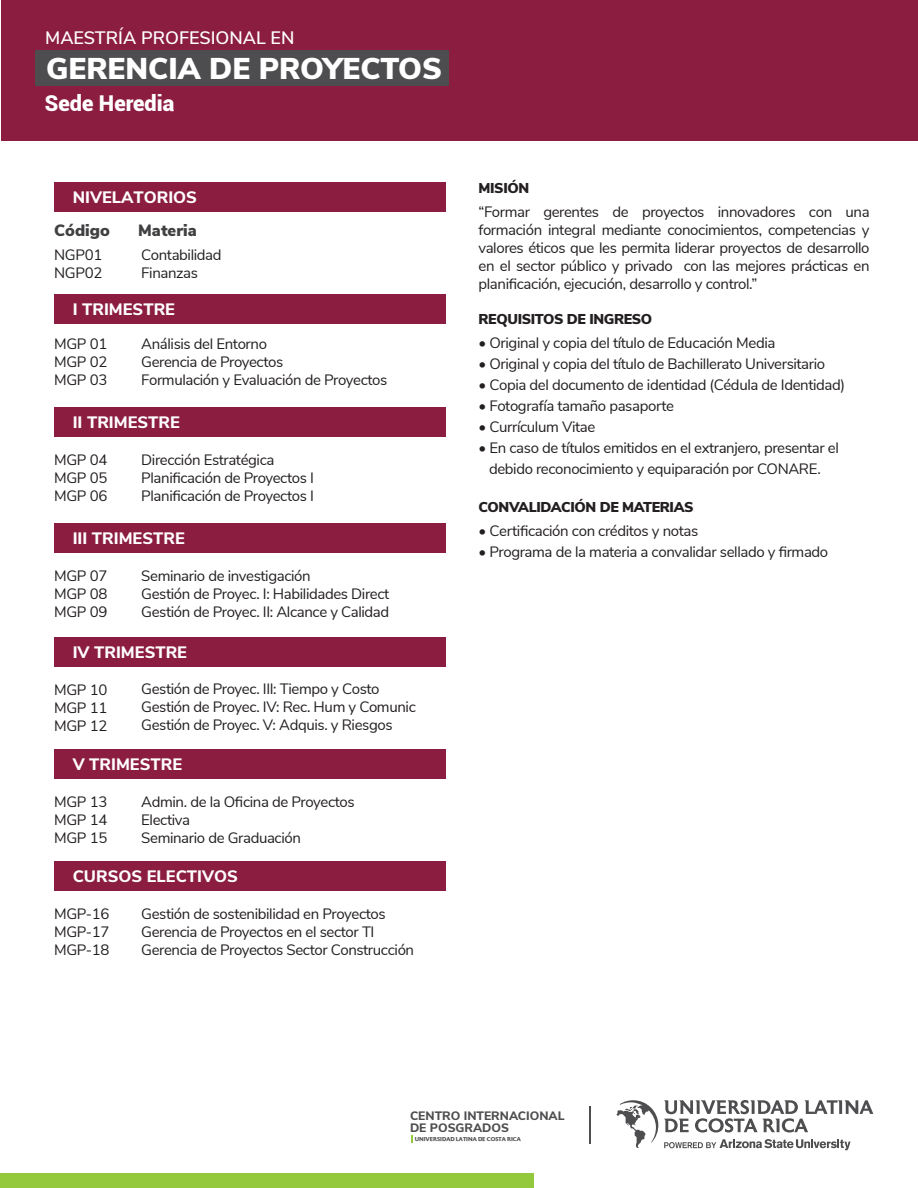
<style>
.page{position:relative;width:918px;height:1188px;background:#fff}
.page>*{position:absolute;margin:0;border:0;box-sizing:border-box;transform-origin:0 0}
.t1{font:900 30px "Nunito Sans";color:#fff}
.t2{font:900 21.75px "Roboto";color:#fff}
.t3{font:600 18px "Nunito Sans";color:#fff}
.t4{font:800 16.5px "Nunito Sans";color:#fff}
.t5{font:900 16.35px "Nunito Sans";color:#414042}
.t6{font:15px/18px "Nunito Sans";letter-spacing:-.025em;color:#231f20}
.t7{font:900 14.25px "Nunito Sans";letter-spacing:-.025em;color:#231f20}
.t8{font:800 12.15px/12px "Nunito Sans";color:#4e4e50}
.t9{font:700 5.55px "Astoria";color:#4e4e50}
</style>
<div class="page">
<div style="left:0;top:1173px;width:533px;height:15px;background:#95c93d"></div>
<hr style="left:589px;top:1106px;width:2px;height:38px;background:#4e4e50">
<svg style="left:616px;top:1100px;width:257px;height:50px"></svg>
<svg style="left:411px;top:1135px;width:2px;height:7px"></svg>
<div style="left:54px;top:182px;width:392px;height:29px;background:#8b1d41"></div>
<div style="left:54px;top:294px;width:392px;height:29px;background:#8b1d41"></div>
<div style="left:54px;top:408px;width:392px;height:29px;background:#8b1d41"></div>
<div style="left:54px;top:524px;width:392px;height:29px;background:#8b1d41"></div>
<div style="left:54px;top:637px;width:392px;height:29px;background:#8b1d41"></div>
<div style="left:54px;top:750px;width:392px;height:29px;background:#8b1d41"></div>
<div style="left:54px;top:862px;width:392px;height:29px;background:#8b1d41"></div>
<div style="left:1px;top:0;width:917px;height:140px;background:#8b1d41"></div>
<div style="left:36px;top:51px;width:413px;height:35px;background:#4d4d4f"></div>
<p class="t3" style="left:45px;top:25px;width:251px">MAESTRÍA PROFESIONAL EN</p>
<h1 class="t1" style="left:46px;top:47px;width:397px">GERENCIA DE PROYECTOS</h1>
<h2 class="t2" style="left:45px;top:88px;width:131px">Sede Heredia</h2>
<p class="t4" style="left:73px;top:185px;width:126px">NIVELATORIOS</p>
<p class="t5" style="left:54px;top:219px;width:57px">Código</p>
<p class="t5" style="left:138px;top:219px;width:60px">Materia</p>
<p class="t6" style="left:141px;top:245px;width:82px">Contabilidad<br>Finanzas</p>
<p class="t4" style="left:73px;top:297px;width:104px">I TRIMESTRE</p>
<p class="t6" style="left:54px;top:334px;width:55px;text-align:justify">MGP 01<br>MGP 02<br>MGP 03</p>
<p class="t6" style="left:141px;top:334px;width:248px">Análisis del Entorno<br>Gerencia de Proyectos<br>Formulación y Evaluación de Proyectos</p>
<p class="t4" style="left:73px;top:410px;width:109px">II TRIMESTRE</p>
<p class="t6" style="left:54px;top:450px;width:55px;text-align:justify">MGP 04<br>MGP 05<br>MGP 06</p>
<p class="t6" style="left:141px;top:450px;width:174px">Dirección Estratégica<br>Planificación de Proyectos I<br>Planificación de Proyectos I</p>
<p class="t4" style="left:73px;top:526px;width:114px">III TRIMESTRE</p>
<p class="t6" style="left:54px;top:566px;width:55px;text-align:justify">MGP 07<br>MGP 08<br>MGP 09</p>
<p class="t6" style="left:141px;top:566px;width:250px">Seminario de investigación<br>Gestión de Proyec. I: Habilidades Direct<br>Gestión de Proyec. II: Alcance y Calidad</p>
<p class="t4" style="left:73px;top:640px;width:116px">IV TRIMESTRE</p>
<p class="t6" style="left:54px;top:680px;width:55px;text-align:justify">MGP 10<br>MGP 11<br>MGP 12</p>
<p class="t6" style="left:141px;top:679px;width:276px">Gestión de Proyec. III: Tiempo y Costo<br>Gestión de Proyec. IV: Rec. Hum y Comunic<br>Gestión de Proyec. V: Adquis. y Riesgos</p>
<p class="t4" style="left:73px;top:752px;width:111px">V TRIMESTRE</p>
<p class="t6" style="left:54px;top:792px;width:55px;text-align:justify">MGP 13<br>MGP 14<br>MGP 15</p>
<p class="t6" style="left:141px;top:792px;width:215px">Admin. de la Oficina de Proyectos<br>Electiva<br>Seminario de Graduación</p>
<p class="t4" style="left:73px;top:865px;width:167px">CURSOS ELECTIVOS</p>
<p class="t6" style="left:54px;top:904px;width:57px;text-align:justify">MGP-16<br>MGP-17<br>MGP-18</p>
<p class="t6" style="left:141px;top:904px;width:274px">Gestión de sostenibilidad en Proyectos<br>Gerencia de Proyectos en el sector TI<br>Gerencia de Proyectos Sector Construcción</p>
<p class="t6" style="left:54px;top:245px;width:50px">NGP01<br>NGP02</p>
<p class="t7" style="left:479px;top:177px;width:52px">MISIÓN</p>
<p class="t6" style="left:479px;top:202px;width:393px;text-align:justify">“Formar gerentes de proyectos innovadores con una formación integral mediante conocimientos, competencias y valores éticos que les permita liderar proyectos de desarrollo en el sector público y privado con las mejores prácticas en planificación, ejecución, desarrollo y control.”</p>
<p class="t7" style="left:479px;top:308px;width:175px">REQUISITOS DE INGRESO</p>
<p class="t6" style="left:479px;top:333px;width:298px">• Original y copia del título de Educación Media</p>
<p class="t6" style="left:479px;top:354px;width:348px">• Original y copia del título de Bachillerato Universitario</p>
<p class="t6" style="left:479px;top:375px;width:368px">• Copia del documento de identidad (Cédula de Identidad)</p>
<p class="t6" style="left:479px;top:396px;width:197px">• Fotografía tamaño pasaporte</p>
<p class="t6" style="left:479px;top:417px;width:118px">• Currículum Vitae</p>
<p class="t6" style="left:479px;top:436px;width:362px;line-height:21px;text-align:center">• En caso de títulos emitidos en el extranjero, presentar el debido reconocimiento y equiparación por CONARE.</p>
<p class="t7" style="left:479px;top:496px;width:216px">CONVALIDACIÓN DE MATERIAS</p>
<p class="t6" style="left:479px;top:521px;width:221px">• Certificación con créditos y notas</p>
<p class="t6" style="left:479px;top:542px;width:351px">• Programa de la materia a convalidar sellado y firmado</p>
<p class="t8" style="left:410px;top:1109px;width:156px">CENTRO INTERNACIONAL<br>DE POSGRADOS</p>
<p class="t9" style="left:415px;top:1136px;width:108px">UNIVERSIDAD LATINA DE COSTA RICA</p>
</div>
